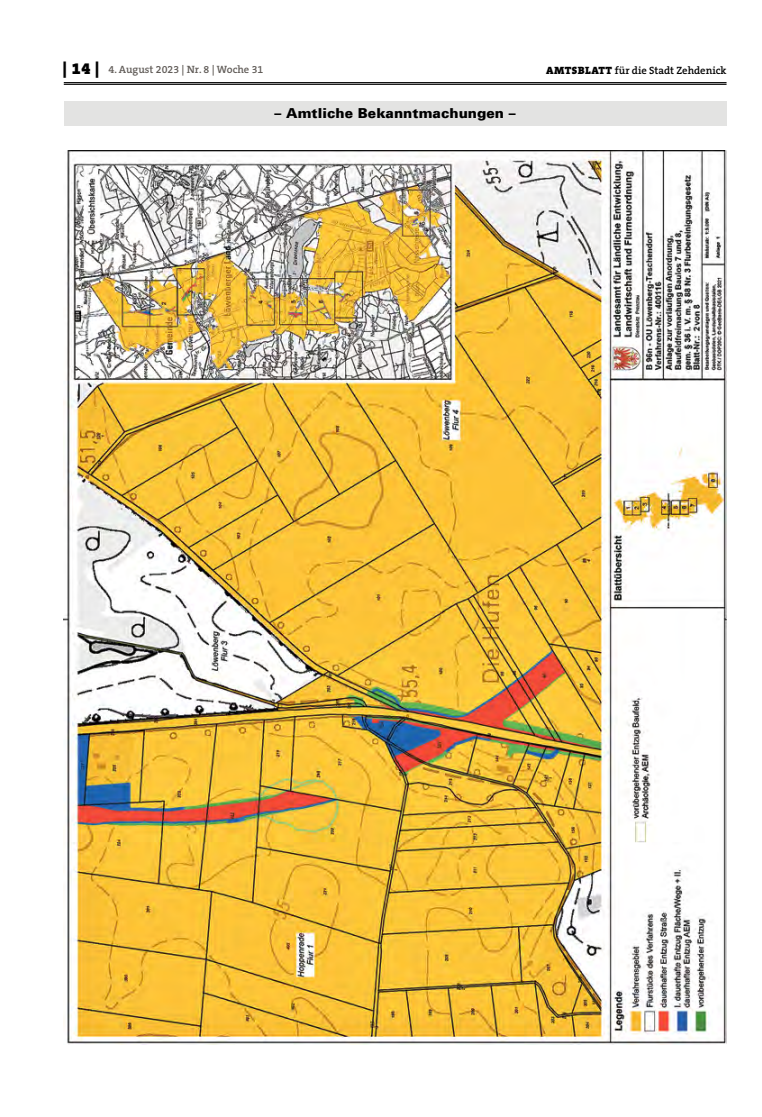
<style>
.page{position:relative;width:762px;height:1117px;background:#fff}
.page>*{position:absolute;margin:0;border:0;box-sizing:border-box;transform-origin:0 0}
.t1{font:900 13.75px "Univers 75";letter-spacing:.005em;color:#000}
.t2{font:600 10.62px "The Serif B W6";color:#615c58}
.t3{font:600 10.62px "The Serif B W6";color:#000}
.s1{font-family:"The Serif B W9";font-weight:900;font-size:16.25px;color:#000}
.s2{font-family:"The Serif B W9";font-weight:900}
</style>
<div class="page">
<hr style="left:64px;top:82px;width:662px;height:1px;background:#000">
<hr style="left:64px;top:84px;width:662px;height:1px;background:#000">
<div style="left:64px;top:101px;width:662px;height:25px;background:#e3e3e2"></div>
<img style="left:64px;top:150px;width:662px;height:894px">
<p class="t2" style="left:63px;top:63px;width:202px"><span class="s1">| 14 |</span> 4. August 2023 | Nr. 8 | Woche 31</p>
<p class="t3" style="left:546px;top:63px;width:182px"><span class="s2">AMTSBLATT</span> für die Stadt Zehdenick</p>
<p class="t1" style="left:275px;top:104px;width:243px">– Amtliche Bekanntmachungen –</p>
</div>
